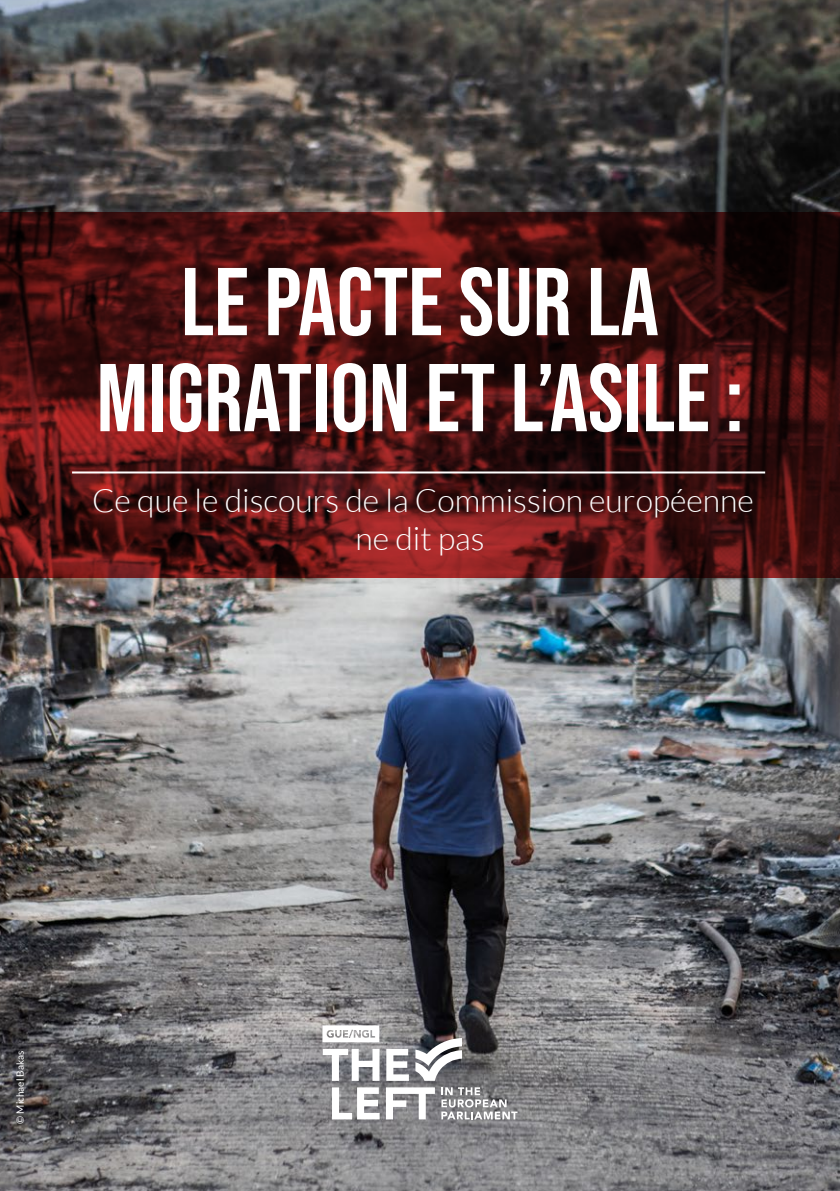
<style>
.page{position:relative;width:840px;height:1191px;background:#fff}
.page>*{position:absolute;margin:0;border:0;box-sizing:border-box;transform-origin:0 0}
.t1{font:96px/96px "Bebas Neue";color:#fff;text-align:center}
.t2{font:300 32px/38.4px "Lato";color:#fff;text-align:center}
.body_text{font:10px "Lato";color:#fff}
</style>
<div class="page">
<img style="left:0;top:0;width:839px;height:1191px">
<svg style="left:0;top:212px;width:839px;height:365px"></svg>
<hr style="left:72px;top:471px;width:692px;height:2px;background:#fff">
<svg style="left:322px;top:1048px;width:57px;height:32px"></svg>
<svg style="left:386px;top:1048px;width:22px;height:32px"></svg>
<svg style="left:332px;top:1087px;width:47px;height:32px"></svg>
<svg style="left:386px;top:1087px;width:48px;height:32px"></svg>
<svg style="left:415px;top:1038px;width:46px;height:42px"></svg>
<svg style="left:322px;top:1025px;width:57px;height:17px"></svg>
<svg style="left:441px;top:1087px;width:76px;height:32px"></svg>
<p class="t1" style="left:96px;top:253px;width:648px">LE PACTE SUR LA<br>MIGRATION ET L’ASILE :</p>
<p class="t2" style="left:92px;top:481px;width:663px">Ce que le discours de la Commission européenne ne dit pas</p>
<p class="body_text" style="left:15px;top:1123px;width:74px;rotate:-90deg">© Michael Bakas</p>
</div>
